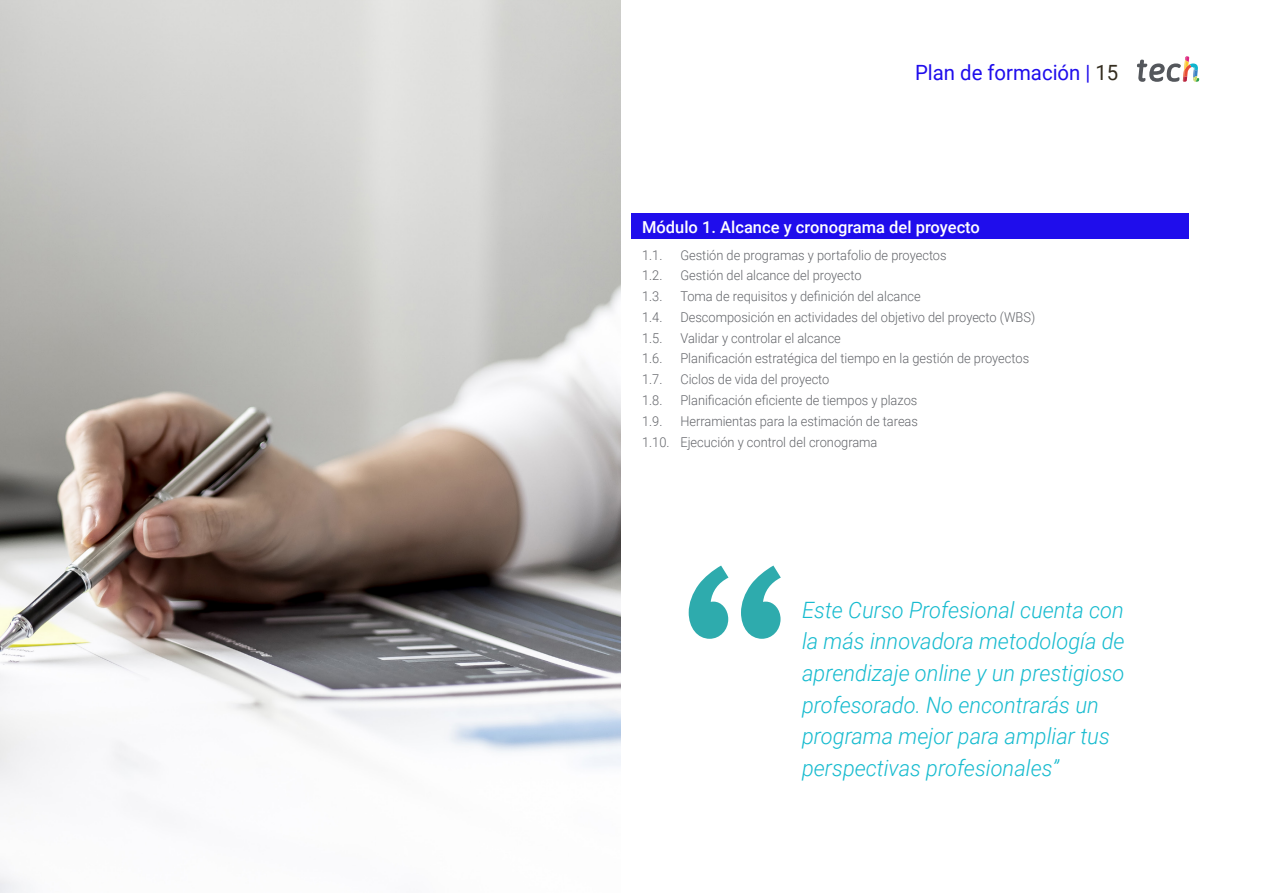
<style>
.page{position:relative;width:1263px;height:893px;background:#fff}
.page>*{position:absolute;margin:0;border:0;box-sizing:border-box;transform-origin:0 0}
.Destacados{font:italic 300 22.5px/31.5px "Roboto";color:#17bbcf}
.Sección___Pag{font:21px "Roboto";color:#1f0dec}
.Nombre_módulo{font:500 16.5px "Roboto";color:#fff}
.Temario1{font:300 13.5px "Roboto";color:#63656a;scale:.95 1}
.s1{color:#342d1f}
</style>
<div class="page">
<img style="left:0;top:0;width:621px;height:893px">
<div style="left:631px;top:214px;width:557px;height:25px;background:#1f0dec"></div>
<svg style="left:1137px;top:56px;width:62px;height:26px"></svg>
<svg style="left:689px;top:566px;width:92px;height:73px"></svg>
<p class="Sección___Pag" style="left:915px;top:57px;width:205px">Plan de formación | <span class="s1">15</span></p>
<p class="Nombre_módulo" style="left:642px;top:215px;width:339px">Módulo 1. Alcance y cronograma del proyecto</p>
<p class="Temario1" style="left:642px;top:245px;width:23px">1.1.</p>
<p class="Temario1" style="left:680px;top:245px;width:282px">Gestión de programas y portafolio de proyectos</p>
<p class="Temario1" style="left:642px;top:266px;width:23px">1.2.</p>
<p class="Temario1" style="left:680px;top:266px;width:192px">Gestión del alcance del proyecto</p>
<p class="Temario1" style="left:642px;top:287px;width:23px">1.3.</p>
<p class="Temario1" style="left:680px;top:287px;width:254px">Toma de requisitos y definición del alcance</p>
<p class="Temario1" style="left:642px;top:308px;width:23px">1.4.</p>
<p class="Temario1" style="left:680px;top:308px;width:375px">Descomposición en actividades del objetivo del proyecto (WBS)</p>
<p class="Temario1" style="left:642px;top:328px;width:23px">1.5.</p>
<p class="Temario1" style="left:680px;top:328px;width:170px">Validar y controlar el alcance</p>
<p class="Temario1" style="left:642px;top:349px;width:23px">1.6.</p>
<p class="Temario1" style="left:680px;top:349px;width:369px">Planificación estratégica del tiempo en la gestión de proyectos</p>
<p class="Temario1" style="left:642px;top:370px;width:23px">1.7.</p>
<p class="Temario1" style="left:680px;top:370px;width:158px">Ciclos de vida del proyecto</p>
<p class="Temario1" style="left:642px;top:391px;width:23px">1.8.</p>
<p class="Temario1" style="left:680px;top:391px;width:251px">Planificación eficiente de tiempos y plazos</p>
<p class="Temario1" style="left:642px;top:411px;width:23px">1.9.</p>
<p class="Temario1" style="left:680px;top:411px;width:252px">Herramientas para la estimación de tareas</p>
<p class="Temario1" style="left:642px;top:432px;width:249px">1.10. Ejecución y control del cronograma</p>
<p class="Destacados" style="left:802px;top:593px;width:324px">Este Curso Profesional cuenta con la más innovadora metodología de aprendizaje online y un prestigioso profesorado. No encontrarás un programa mejor para ampliar tus perspectivas profesionales”</p>
</div>
